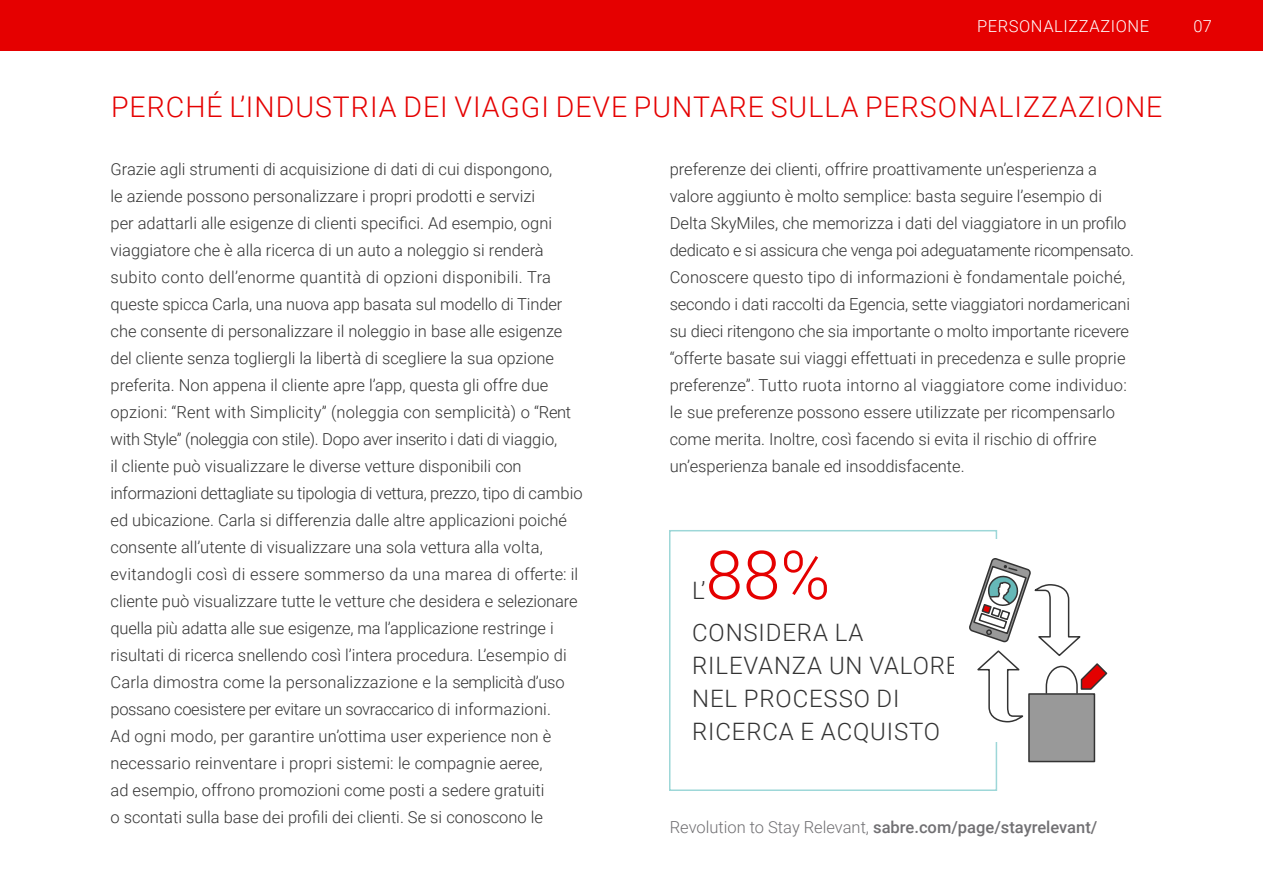
<style>
.page{position:relative;width:1263px;height:893px;background:#fff}
.page>*{position:absolute;margin:0;border:0;box-sizing:border-box;transform-origin:0 0}
.t1{font:300 67.5px "Roboto";color:#e50000}
.t2{font:300 28.5px "Roboto";letter-spacing:.035em;color:#e50000}
.t3{font:300 24px/33px "Roboto";letter-spacing:.035em;color:#333}
.t4{font:300 16.5px/27px "Roboto";color:#333}
.t5{font:500 16.5px "Roboto";color:#717073}
.t6{font:300 16.5px "Roboto";letter-spacing:.035em;color:#fff}
.s1{font-weight:300}
</style>
<div class="page">
<div style="left:0;top:0;width:1263px;height:51px;background:#e50000"></div>
<div style="left:669px;top:530px;width:328px;height:261px;border:2px solid #9dd7d8"></div>
<div style="left:954px;top:539px;width:70px;height:203px;background:#fff"></div>
<div style="left:1028px;top:693px;width:67px;height:69px;background:#999;border:2px solid #333"></div>
<svg style="left:969px;top:558px;width:139px;height:165px"></svg>
<p class="t6" style="left:977px;top:14px;width:174px">personalizzazione</p>
<p class="t6" style="left:1193px;top:14px;width:20px">07</p>
<h2 class="t2" style="left:111px;top:87px;width:1053px">Perché l’industria dei viaggi deve puntare sulla personalizzazione</h2>
<p class="t4" style="left:111px;top:155px;width:474px">Grazie agli strumenti di acquisizione di dati di cui dispongono,<br>le aziende possono personalizzare i propri prodotti e servizi<br>per adattarli alle esigenze di clienti specifici. Ad esempio, ogni viaggiatore che è alla ricerca di un auto a noleggio si renderà subito conto dell’enorme quantità di opzioni disponibili. Tra queste spicca Carla, una nuova app basata sul modello di Tinder che consente di personalizzare il noleggio in base alle esigenze del cliente senza togliergli la libertà di scegliere la sua opzione preferita. Non appena il cliente apre l’app, questa gli offre due opzioni: “Rent with Simplicity” (noleggia con semplicità) o “Rent with Style” (noleggia con stile). Dopo aver inserito i dati di viaggio,<br>il cliente può visualizzare le diverse vetture disponibili con informazioni dettagliate su tipologia di vettura, prezzo, tipo di cambio ed ubicazione. Carla si differenzia dalle altre applicazioni poiché consente all’utente di visualizzare una sola vettura alla volta, evitandogli così di essere sommerso da una marea di offerte: il cliente può visualizzare tutte le vetture che desidera e selezionare quella più adatta alle sue esigenze, ma l’applicazione restringe i risultati di ricerca snellendo così l’intera procedura. L’esempio di Carla dimostra come la personalizzazione e la semplicità d’uso possano coesistere per evitare un sovraccarico di informazioni.<br>Ad ogni modo, per garantire un’ottima user experience non è necessario reinventare i propri sistemi: le compagnie aeree,<br>ad esempio, offrono promozioni come posti a sedere gratuiti<br>o scontati sulla base dei profili dei clienti. Se si conoscono le</p>
<p class="t4" style="left:670px;top:155px;width:466px">preferenze dei clienti, offrire proattivamente un’esperienza a valore aggiunto è molto semplice: basta seguire l’esempio di Delta SkyMiles, che memorizza i dati del viaggiatore in un profilo dedicato e si assicura che venga poi adeguatamente ricompensato.<br>Conoscere questo tipo di informazioni è fondamentale poiché, secondo i dati raccolti da Egencia, sette viaggiatori nordamericani su dieci ritengono che sia importante o molto importante ricevere “offerte basate sui viaggi effettuati in precedenza e sulle proprie preferenze”. Tutto ruota intorno al viaggiatore come individuo: le sue preferenze possono essere utilizzate per ricompensarlo come merita. I noltre, così facendo si evita il rischio di offrire un’esperienza banale ed insoddisfacente.</p>
<h1 class="t1" style="left:706px;top:528px;width:126px">88%</h1>
<h3 class="t3" style="left:692px;top:615px;width:48px">CONSIDE</h3>
<h3 class="t3" style="left:797px;top:615px;width:68px">RA LA</h3>
<h3 class="t3" style="left:692px;top:648px;width:29px">RILEV</h3>
<h3 class="t3" style="left:758px;top:648px;width:200px">ANZA UN VALORE</h3>
<h3 class="t3" style="left:692px;top:681px;width:16px">NEL</h3>
<h3 class="t3" style="left:744px;top:681px;width:80px">PROCESS</h3>
<h3 class="t3" style="left:692px;top:573px;width:15px">L’</h3>
<h3 class="t3" style="left:692px;top:681px;width:195px;text-indent:161px">O DI<br>RI CERCA E ACQUIST</h3>
<h3 class="t3" style="left:924px;top:714px;width:18px">O</h3>
<p class="t5" style="left:670px;top:816px;width:429px"><span class="s1">Revolution to Stay Relevant,</span> sabre.com/page/stayrelevant/</p>
</div>
